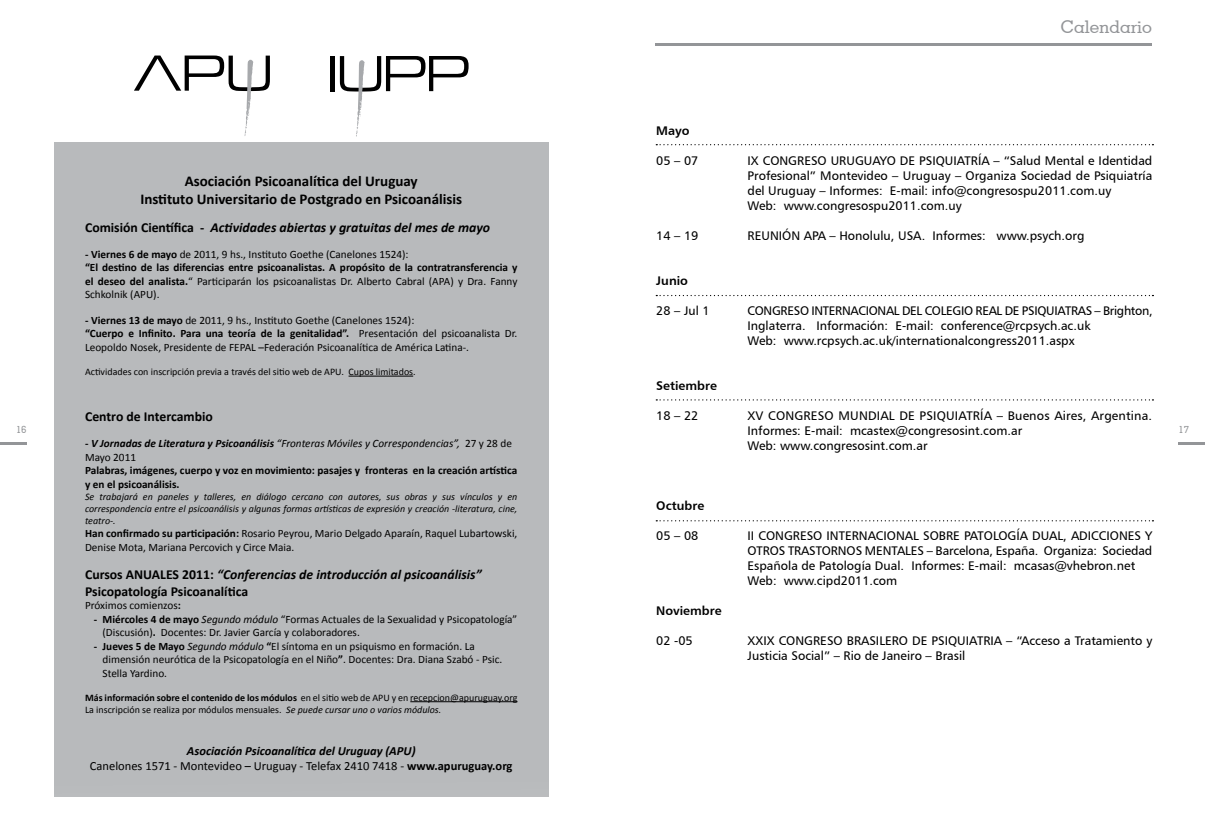
<style>
.page{position:relative;width:1205px;height:833px;background:#fff}
.page>*{position:absolute;margin:0;border:0;box-sizing:border-box;transform-origin:0 0}
.t1{font:500 17.5px "Geometric Slab 703 BT";color:#939598}
.t2{font:700 15px/18px "Calibri";color:#000;text-align:center}
.t3{font:700 13.75px/16.5px "Calibri";color:#000}
.t4{font:italic 700 13.75px "Calibri";color:#000}
.t5{font:12.5px/15px "Humanist 777 BT Roman B";color:#000}
.t6{font:12.5px/15px "Calibri";color:#000;text-align:center}
.t7{font:12.5px "Humanist 777 BT Bold B";color:#000}
.t8{font:11.25px/13.5px "Calibri";color:#000}
.t9{font:700 11.25px/13.5px "Calibri";color:#000}
.t10{font:italic 11.25px/13.5px "Calibri";color:#000}
.t11{font:10px/12px "Calibri";color:#000}
.t12{font:italic 10px/12px "Calibri";color:#000;text-align:justify}
.t13{font:500 10px "Geometric Slab 703 BT";color:#939598}
.s1{font-style:normal}
.s2{font-weight:700}
.s3{font-weight:700;font-style:normal}
.s4{font-style:italic}
.s5{font-weight:700;font-style:italic}
</style>
<div class="page">
<hr style="left:0;top:442px;width:27px;height:2px;background:#939598">
<hr style="left:1178px;top:442px;width:27px;height:2px;background:#939598">
<hr style="left:656px;top:43px;width:496px;height:3px;background:#939598">
<div style="left:54px;top:142px;width:495px;height:655px;background:#b8babc"></div>
<svg style="left:134px;top:56px;width:136px;height:80px"></svg>
<svg style="left:340px;top:56px;width:128px;height:81px"></svg>
<hr style="left:331px;top:56px;width:4px;height:35px;background:#000">
<hr style="left:348px;top:376px;width:65px;height:1px;background:#000">
<hr style="left:410px;top:701px;width:107px;height:1px;background:#000">
<svg style="left:656px;top:144px;width:497px;height:1px"></svg>
<svg style="left:656px;top:295px;width:497px;height:1px"></svg>
<svg style="left:656px;top:399px;width:497px;height:1px"></svg>
<svg style="left:656px;top:520px;width:497px;height:1px"></svg>
<h1 class="t1" style="left:1061px;top:16px;width:92px">Calendario</h1>
<p class="t7" style="left:656px;top:123px;width:35px">Mayo</p>
<p class="t5" style="left:656px;top:153px;width:44px">05 – 07</p>
<p class="t5" style="left:747px;top:153px;width:406px">IX CONGRESO URUGUAYO DE PSIQUIATRÍA – “Salud Mental e Identidad Profesional” Montevideo – Uruguay – Organiza Sociedad de Psiquiatría del Uruguay – Informes: E-mail: info@congresospu2011.com.uy<br>Web: www.congresospu2011.com.uy</p>
<p class="t5" style="left:656px;top:228px;width:44px">14 – 19</p>
<p class="t5" style="left:747px;top:228px;width:338px">REUNIÓN APA – Honolulu, USA. Informes: www.psych.org</p>
<p class="t7" style="left:656px;top:273px;width:33px">Junio</p>
<p class="t5" style="left:656px;top:303px;width:55px">28 – Jul 1</p>
<p class="t5" style="left:747px;top:303px;width:407px">CONGRESO INTERNACIONAL DEL COLEGIO REAL DE PSIQUIATRAS – Brighton,<br>Inglaterra. Información: E-mail: conference@rcpsych.ac.uk<br>Web: www.rcpsych.ac.uk/internationalcongress2011.aspx</p>
<p class="t7" style="left:656px;top:378px;width:62px">Setiembre</p>
<p class="t5" style="left:656px;top:408px;width:44px">18 – 22</p>
<p class="t5" style="left:747px;top:408px;width:406px">XV CONGRESO MUNDIAL DE PSIQUIATRÍA – Buenos Aires, Argentina.<br>Informes: E-mail: mcastex@congresosint.com.ar<br>Web: www.congresosint.com.ar</p>
<h2 class="t2" style="left:140px;top:171px;width:323px">Asociación Psicoanalítica del Uruguay<br>Instituto Universitario de Postgrado en Psicoanálisis</h2>
<p class="t4" style="left:85px;top:219px;width:407px"><span class="s1">Comisión Científica -</span> Actividades abiertas y gratuitas del mes de mayo</p>
<p class="t8" style="left:85px;top:247px;width:434px"><span class="s2">- Viernes 6 de mayo</span> de 2011, 9 hs., Instituto Goethe (Canelones 1524):<br><span class="s2">“El destino de las diferencias entre psicoanalistas. A propósito de la contratransferencia y el deseo del analista.</span>“ Participarán los psicoanalistas Dr. Alberto Cabral (APA) y Dra. Fanny Schkolnik (APU).</p>
<p class="t8" style="left:85px;top:313px;width:434px"><span class="s2">- Viernes 13 de mayo</span> de 2011, 9 hs., Instituto Goethe (Canelones 1524):<br><span class="s2">“Cuerpo e Infinito. Para una teoría de la genitalidad”.</span> Presentación del psicoanalista Dr.<br>Leopoldo Nosek, Presidente de FEPAL –Federación Psicoanalítica de América Latina-.</p>
<p class="t11" style="left:85px;top:365px;width:332px">Actividades con inscripción previa a través del sitio web de APU. Cupos limitados.</p>
<p class="t3" style="left:85px;top:408px;width:129px">Centro de Intercambio</p>
<p class="t10" style="left:85px;top:436px;width:428px"><span class="s3">-</span> <span class="s2">V Jornadas de Literatura y Psicoanálisis</span> “Fronteras Móviles y Correspondencias”, <span class="s1">27 y 28 de<br>Mayo 2011</span></p>
<p class="t9" style="left:85px;top:463px;width:434px">Palabras, imágenes, cuerpo y voz en movimiento: pasajes y fronteras en la creación artística y en el psicoanálisis.</p>
<p class="t12" style="left:85px;top:490px;width:434px">Se trabajará en paneles y talleres, en diálogo cercano con autores, sus obras y sus vínculos y en correspondencia entre el psicoanálisis y algunas formas artísticas de expresión y creación -literatura, cine, teatro-.</p>
<p class="t8" style="left:85px;top:526px;width:434px"><span class="s2">Han confirmado su participación:</span> Rosario Peyrou, Mario Delgado Aparaín, Raquel Lubartowski,<br>Denise Mota, Mariana Percovich y Circe Maia.</p>
<p class="t3" style="left:85px;top:565px;width:398px">Cursos ANUALES 2011: <span class="s4">“Conferencias de introducción al psicoanálisis”<br></span>Psicopatología Psicoanalítica</p>
<p class="t8" style="left:85px;top:598px;width:97px">Próximos comienzos<span class="s2">:</span></p>
<p class="t8" style="left:103px;top:611px;width:416px;text-indent:-9px"><span class="s2">- Miércoles 4 de mayo</span> <span class="s4">Segundo módulo</span> “Formas Actuales de la Sexualidad y Psicopatología” (Discusión)<span class="s2">.</span> Docentes: Dr. Javier García y colaboradores.</p>
<p class="t8" style="left:103px;top:638px;width:401px;text-indent:-9px"><span class="s2">- Jueves 5 de Mayo</span> <span class="s4">Segundo módulo</span> <span class="s2">“</span>El síntoma en un psiquismo en formación. La dimensión neurótica de la Psicopatología en el Niño<span class="s2">”</span>. Docentes: Dra. Diana Szabó - Psic.<br>Stella Yardino.</p>
<p class="t11" style="left:85px;top:691px;width:434px"><span class="s2">Más información sobre el contenido de los módulos</span> en el sitio web de APU y en recepcion@apuruguay.org<br>La inscripción se realiza por módulos mensuales. <span class="s4">Se puede cursar uno o varios módulos.</span></p>
<p class="t6" style="left:90px;top:742px;width:424px"><span class="s5">Asociación Psicoanalítica del Uruguay (APU)<br></span>Canelones 1571 - Montevideo – Uruguay - Telefax 2410 7418 - <span class="s2">www.apuruguay.org</span></p>
<p class="t13" style="left:16px;top:423px;width:12px">16</p>
<p class="t13" style="left:1178px;top:423px;width:12px">17</p>
<p class="t7" style="left:656px;top:498px;width:50px">Octubre</p>
<p class="t5" style="left:656px;top:528px;width:44px">05 – 08</p>
<p class="t5" style="left:747px;top:528px;width:406px">II CONGRESO INTERNACIONAL SOBRE PATOLOGÍA DUAL, ADICCIONES Y OTROS TRASTORNOS MENTALES – Barcelona, España. Organiza: Sociedad Española de Patología Dual. Informes: E-mail: mcasas@vhebron.net Web: www.cipd2011.com</p>
<p class="t7" style="left:656px;top:603px;width:67px">Noviembre</p>
<p class="t5" style="left:656px;top:633px;width:38px">02 -05</p>
<p class="t5" style="left:747px;top:633px;width:406px">XXIX CONGRESO BRASILERO DE PSIQUIATRIA – “Acceso a Tratamiento y<br>Justicia Social” – Rio de Janeiro – Brasil</p>
</div>
